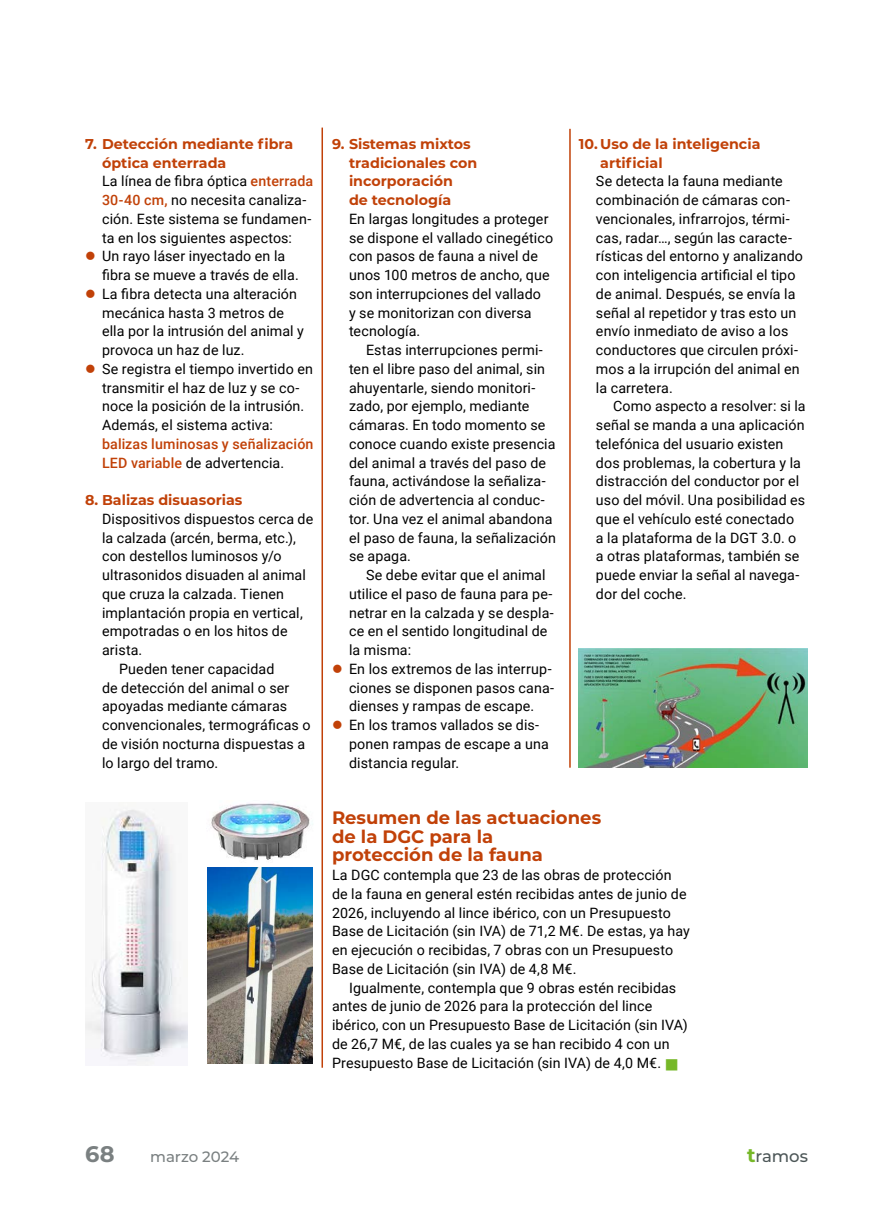
<style>
.page{position:relative;width:893px;height:1212px;background:#fff}
.page>*{position:absolute;margin:0;border:0;box-sizing:border-box;transform-origin:0 0}
.t1{font:700 22.5px "Montserrat";color:#7a8081}
.t2{font:700 18px/18.8px "Montserrat";color:#c14108}
.t3{font:500 16.5px "Montserrat";letter-spacing:-.005em;color:#4d5758}
.t4{font:500 15px "Montserrat";letter-spacing:-.005em;color:#7a8081}
.t5{font:14.25px/18.8px "Roboto";letter-spacing:.01em;color:#000}
.t6{font:700 14.25px/18.8px "Montserrat";color:#c14108}
.t7{font:500 14.25px/18.8px "Roboto";letter-spacing:.01em;color:#c14108}
.s1{font-weight:500;color:#c14108}
.s2{color:#c14108}
.s3{font-weight:400;color:#000}
.s4{color:#76b828}
.s5{font-weight:700;font-size:19.5px;color:#76b828}
</style>
<div class="page">
<img style="left:85px;top:809px;width:102px;height:256px">
<img style="left:210px;top:803px;width:103px;height:58px">
<img style="left:207px;top:867px;width:106px;height:196px">
<img style="left:579px;top:648px;width:229px;height:120px">
<hr style="left:321px;top:128px;width:2px;height:940px;background:#c14108">
<hr style="left:569px;top:129px;width:2px;height:639px;background:#c14108">
<p class="t6" style="left:102px;top:134px;width:193px;text-indent:-17px">7. Detección mediante fibra óptica enterrada</p>
<p class="t5" style="left:102px;top:171px;width:213px">La línea de fibra óptica <span class="s1">enterrada<br>30-40 cm,</span> no necesita canaliza&shy;ción. Este sistema se fundamen&shy;ta en los siguientes aspectos:</p>
<p class="t5" style="left:102px;top:246px;width:198px;text-indent:-17px"><span class="s2">●</span> Un rayo láser inyectado en la fibra se mueve a través de ella.</p>
<p class="t5" style="left:102px;top:284px;width:203px;text-indent:-17px"><span class="s2">●</span> La fibra detecta una alteración mecánica hasta 3 metros de ella por la intrusión del animal y provoca un haz de luz.</p>
<p class="t5" style="left:102px;top:359px;width:212px;text-indent:-17px"><span class="s2">●</span> Se registra el tiempo invertido en transmitir el haz de luz y se co&shy;noce la posición de la intrusión.<br>Además, el sistema activa:</p>
<p class="t7" style="left:102px;top:434px;width:213px">balizas luminosas y señalización<br>LED variable <span class="s3">de advertencia.</span></p>
<p class="t6" style="left:85px;top:490px;width:159px">8. Balizas disuasorias</p>
<p class="t5" style="left:102px;top:509px;width:213px">Dispositivos dispuestos cerca de</p>
<p class="t5" style="left:102px;top:528px;width:195px">la calzada (arcén, berma, etc.),</p>
<p class="t5" style="left:102px;top:546px;width:181px">con destellos luminosos y/o</p>
<p class="t5" style="left:102px;top:565px;width:205px">ultrasonidos disuaden al animal</p>
<p class="t5" style="left:102px;top:584px;width:183px">que cruza la calzada. Tienen</p>
<p class="t5" style="left:102px;top:603px;width:202px">implantación propia en vertical,</p>
<p class="t5" style="left:102px;top:621px;width:187px">empotradas o en los hitos de</p>
<p class="t5" style="left:102px;top:640px;width:42px">arista.</p>
<p class="t5" style="left:119px;top:659px;width:157px">Pueden tener capacidad</p>
<p class="t5" style="left:102px;top:678px;width:189px">de detección del animal o ser</p>
<p class="t5" style="left:102px;top:696px;width:187px">apoyadas mediante cámaras</p>
<p class="t5" style="left:102px;top:715px;width:210px">convencionales, termográficas o</p>
<p class="t5" style="left:102px;top:734px;width:205px">de visión nocturna dispuestas a</p>
<p class="t5" style="left:102px;top:753px;width:118px">lo largo del tramo.</p>
<p class="t6" style="left:349px;top:134px;width:130px;text-indent:-17px">9. Sistemas mixtos tradicionales con incorporación<br>de tecnología</p>
<p class="t5" style="left:349px;top:209px;width:206px">En largas longitudes a proteger se dispone el vallado cinegético con pasos de fauna a nivel de unos 100 metros de ancho, que son interrupciones del vallado<br>y se monitorizan con diversa tecnología.</p>
<p class="t5" style="left:349px;top:340px;width:208px;text-indent:17px">Estas interrupciones permi&shy;ten el libre paso del animal, sin ahuyentarle, siendo monitori&shy;zado, por ejemplo, mediante cámaras. En todo momento se conoce cuando existe presencia del animal a través del paso de fauna, activándose la señaliza&shy;ción de advertencia al conduc&shy;tor. Una vez el animal abandona el paso de fauna, la señalización se apaga.</p>
<p class="t5" style="left:349px;top:565px;width:206px;text-indent:17px">Se debe evitar que el animal utilice el paso de fauna para pe&shy;netrar en la calzada y se despla&shy;ce en el sentido longitudinal de la misma:</p>
<p class="t5" style="left:349px;top:659px;width:207px;text-indent:-17px"><span class="s2">●</span> En los extremos de las interrup&shy;ciones se disponen pasos cana&shy;dienses y rampas de escape.</p>
<p class="t5" style="left:349px;top:715px;width:201px;text-indent:-17px"><span class="s2">●</span> En los tramos vallados se dis&shy;ponen rampas de escape a una distancia regular.</p>
<p class="t6" style="left:600px;top:134px;width:162px;text-indent:-21px">10. Uso de la inteligencia artificial</p>
<p class="t5" style="left:596px;top:171px;width:208px">Se detecta la fauna mediante combinación de cámaras con&shy;vencionales, infrarrojos, térmi&shy;cas, radar…, según las caracte&shy;rísticas del entorno y analizando con inteligencia artificial el tipo de animal. Después, se envía la señal al repetidor y tras esto un envío inmediato de aviso a los conductores que circulen próxi&shy;mos a la irrupción del animal en la carretera.</p>
<p class="t5" style="left:596px;top:396px;width:211px;text-indent:17px">Como aspecto a resolver: si la señal se manda a una aplicación telefónica del usuario existen dos problemas, la cobertura y la distracción del conductor por el uso del móvil. Una posibilidad es que el vehículo esté conectado<br>a la plataforma de la DGT 3.0. o a otras plataformas, también se puede enviar la señal al navega&shy;dor del coche.</p>
<p class="t2" style="left:332px;top:807px;width:271px">Resumen de las actuaciones de la DGC para la<br>protección de la fauna</p>
<p class="t5" style="left:332px;top:865px;width:359px">La DGC contempla que 23 de las obras de protección de la fauna en general estén recibidas antes de junio de 2026, incluyendo al lince ibérico, con un Presupuesto Base de Licitación (sin IVA) de 71,2 M€. De estas, ya hay en ejecución o recibidas, 7 obras con un Presupuesto Base de Licitación (sin IVA) de 4,8 M€.</p>
<p class="t5" style="left:332px;top:978px;width:357px;text-indent:17px">Igualmente, contempla que 9 obras estén recibidas antes de junio de 2026 para la protección del lince ibérico, con un Presupuesto Base de Licitación (sin IVA) de 26,7 M€, de las cuales ya se han recibido 4 con un Presupuesto Base de Licitación (sin IVA) de 4,0 M€. <span class="s4">■</span></p>
<h1 class="t1" style="left:85px;top:1137px;width:31px">68</h1>
<p class="t4" style="left:150px;top:1146px;width:90px">marzo 2024</p>
<p class="t3" style="left:747px;top:1144px;width:62px"><span class="s5">t</span>ramos</p>
</div>
